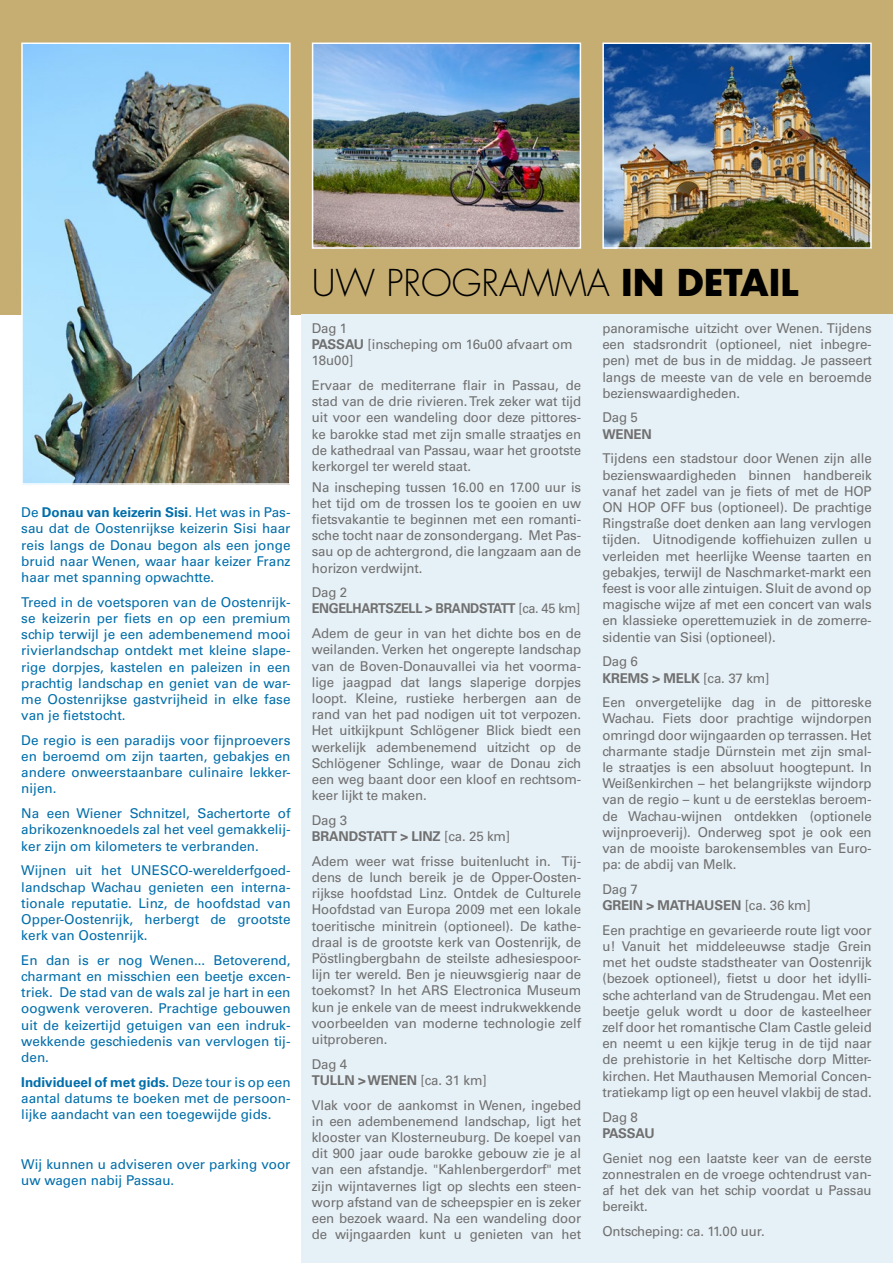
<style>
.page{position:relative;width:893px;height:1263px;background:#fff}
.page>*{position:absolute;margin:0;border:0;box-sizing:border-box;transform-origin:0 0}
.t1{font:300 36px "Futura Std";color:#000}
.t2{font:13.5px/16.2px "Univers LT Std";letter-spacing:-.01em;color:#706f6f;text-align:justify}
.t3{font:13.5px/16.2px "Univers LT Std";color:#006eab;text-align:justify}
.t4{font:700 13.5px/16.2px "Univers LT Std";letter-spacing:-.025em;color:#706f6f}
.t5{font:700 13.5px/16.2px "Univers LT Std";letter-spacing:-.025em;color:#706f6f;scale:.94 1}
.s1{font-weight:700}
.s2{font-weight:400}
</style>
<div class="page">
<div style="left:0;top:0;width:893px;height:315px;background:#c6ae73"></div>
<img style="left:24px;top:46px;width:264px;height:436px">
<div style="left:21px;top:43px;width:270px;height:442px;border:2px solid #fff"></div>
<div style="left:301px;top:315px;width:592px;height:948px;background:#e6f1f7"></div>
<img style="left:315px;top:46px;width:263px;height:200px">
<div style="left:312px;top:43px;width:269px;height:206px;border:2px solid #fff"></div>
<img style="left:605px;top:46px;width:264px;height:200px">
<div style="left:602px;top:43px;width:270px;height:206px;border:2px solid #fff"></div>
<p class="t3" style="left:21px;top:504px;width:271px">De <span class="s1">Donau van keizerin Sisi</span>. Het was in Pas&shy;sau dat de Oostenrijkse keizerin Sisi haar reis langs de Donau begon als een jonge bruid naar Wenen, waar haar keizer Franz haar met spanning opwachtte.</p>
<p class="t3" style="left:21px;top:594px;width:271px">Treed in de voetsporen van de Oostenrijk&shy;se keizerin per fiets en op een premium schip terwijl je een adembenemend mooi rivierlandschap ontdekt met kleine slape&shy;rige dorpjes, kastelen en paleizen in een prachtig landschap en geniet van de war&shy;me Oostenrijkse gastvrijheid in elke fase van je fietstocht.</p>
<p class="t3" style="left:21px;top:732px;width:271px">De regio is een paradijs voor fijnproevers en beroemd om zijn taarten, gebakjes en andere onweerstaanbare culinaire lekker&shy;nijen.</p>
<p class="t3" style="left:21px;top:805px;width:271px">Na een Wiener Schnitzel, Sachertorte of abrikozenknoedels zal het veel gemakkelij&shy;ker zijn om kilometers te verbranden.</p>
<p class="t3" style="left:21px;top:862px;width:271px">Wijnen uit het UNESCO-werelderfgoed&shy;landschap Wachau genieten een interna&shy;tionale reputatie. Linz, de hoofdstad van Opper-Oostenrijk, herbergt de grootste kerk van Oostenrijk.</p>
<p class="t3" style="left:21px;top:952px;width:271px">En dan is er nog Wenen... Betoverend, charmant en misschien een beetje excen&shy;triek. De stad van de wals zal je hart in een oogwenk veroveren. Prachtige gebouwen uit de keizertijd getuigen van een indruk&shy;wekkende geschiedenis van vervlogen tij&shy;den.</p>
<p class="t3" style="left:21px;top:1074px;width:271px"><span class="s1">Individueel of met gids.</span> Deze tour is op een aantal datums te boeken met de persoon&shy;lijke aandacht van een toegewijde gids.</p>
<p class="t3" style="left:21px;top:1156px;width:271px">Wij kunnen u adviseren over parking voor uw wagen nabij Passau.</p>
<h1 class="t1" style="left:312px;top:261px;width:488px">UW PROGRAMMA <span class="s1">IN DETAIL</span></h1>
<p class="t2" style="left:312px;top:320px;width:262px;text-align:left">Dag 1<br><span class="s1">PASSAU</span> [inscheping om 16u00 afvaart om<br>18u00]</p>
<p class="t2" style="left:312px;top:377px;width:271px">Ervaar de mediterrane flair in Passau, de stad van de drie rivieren. Trek zeker wat tijd uit voor een wandeling door deze pittores&shy;ke barokke stad met zijn smalle straatjes en de kathedraal van Passau, waar het grootste kerkorgel ter wereld staat.</p>
<p class="t2" style="left:312px;top:479px;width:271px">Na inscheping tussen 16.00 en 17.00 uur is het tijd om de trossen los te gooien en uw fietsvakantie te beginnen met een romanti&shy;sche tocht naar de zonsondergang. Met Pas&shy;sau op de achtergrond, die langzaam aan de horizon verdwijnt.</p>
<p class="t5" style="left:312px;top:584px;width:287px"><span class="s2">Dag 2<br></span>ENGELHARTSZELL &gt; BRANDSTATT <span class="s2">[ca. 45 km]</span></p>
<p class="t2" style="left:312px;top:625px;width:271px">Adem de geur in van het dichte bos en de weilanden. Verken het ongerepte landschap van de Boven-Donauvallei via het voorma&shy;lige jaagpad dat langs slaperige dorpjes loopt. Kleine, rustieke herbergen aan de rand van het pad nodigen uit tot verpozen.<br>Het uitkijkpunt Schlögener Blick biedt een werkelijk adembenemend uitzicht op de Schlögener Schlinge, waar de Donau zich een weg baant door een kloof en rechtsom&shy;keer lijkt te maken.</p>
<p class="t4" style="left:312px;top:812px;width:200px"><span class="s2">Dag 3<br></span>BRANDSTATT &gt; LINZ <span class="s2">[ca. 25 km]</span></p>
<p class="t2" style="left:312px;top:853px;width:271px">Adem weer wat frisse buitenlucht in. Tij&shy;dens de lunch bereik je de Opper-Oosten&shy;rijkse hoofdstad Linz. Ontdek de Culturele Hoofdstad van Europa 2009 met een lokale toeritische minitrein (optioneel). De kathe&shy;draal is de grootste kerk van Oostenrijk, de Pöstlingbergbahn de steilste adhesiespoor&shy;lijn ter wereld. Ben je nieuwsgierig naar de toekomst? In het ARS Electronica Museum kun je enkele van de meest indrukwekkende voorbeelden van moderne technologie zelf uitproberen.</p>
<p class="t2" style="left:312px;top:1056px;width:176px">Dag 4<br><span class="s1">TULLN &gt; WENEN</span> [ca. 31 km]</p>
<p class="t2" style="left:312px;top:1097px;width:271px">Vlak voor de aankomst in Wenen, ingebed in een adembenemend landschap, ligt het klooster van Klosterneuburg. De koepel van dit 900 jaar oude barokke gebouw zie je al van een afstandje. "Kahlenbergerdorf" met zijn wijntavernes ligt op slechts een steen&shy;worp afstand van de scheepspier en is zeker een bezoek waard. Na een wandeling door de wijngaarden kunt u genieten van het</p>
<p class="t2" style="left:602px;top:320px;width:271px">panoramische uitzicht over Wenen. Tijdens een stadsrondrit (optioneel, niet inbegre&shy;pen) met de bus in de middag. Je passeert langs de meeste van de vele en beroemde bezienswaardigheden.</p>
<p class="t2" style="left:602px;top:410px;width:37px">Dag 5</p>
<p class="t4" style="left:602px;top:426px;width:51px">WENEN</p>
<p class="t2" style="left:602px;top:451px;width:271px">Tijdens een stadstour door Wenen zijn alle bezienswaardigheden binnen handbereik vanaf het zadel van je fiets of met de HOP ON HOP OFF bus (optioneel). De prachtige Ringstraße doet denken aan lang vervlogen tijden. Uitnodigende koffiehuizen zullen u verleiden met heerlijke Weense taarten en gebakjes, terwijl de Naschmarket-markt een feest is voor alle zintuigen. Sluit de avond op magische wijze af met een concert van wals en klassieke operettemuziek in de zomerre&shy;sidentie van Sisi (optioneel).</p>
<p class="t2" style="left:602px;top:653px;width:169px">Dag 6<br><span class="s1">KREMS &gt; MELK</span> [ca. 37 km]</p>
<p class="t2" style="left:602px;top:694px;width:271px">Een onvergetelijke dag in de pittoreske Wachau. Fiets door prachtige wijndorpen omringd door wijngaarden op terrassen. Het charmante stadje Dürnstein met zijn smal&shy;le straatjes is een absoluut hoogtepunt. In Weißenkirchen – het belangrijkste wijndorp van de regio – kunt u de eersteklas beroem&shy;de Wachau-wijnen ontdekken (optionele wijnproeverij). Onderweg spot je ook een van de mooiste barokensembles van Euro&shy;pa: de abdij van Melk.</p>
<p class="t4" style="left:602px;top:881px;width:210px"><span class="s2">Dag 7<br></span>GREIN &gt; MATHAUSEN <span class="s2">[ca. 36 km]</span></p>
<p class="t2" style="left:602px;top:922px;width:271px">Een prachtige en gevarieerde route ligt voor u! Vanuit het middeleeuwse stadje Grein met het oudste stadstheater van Oostenrijk (bezoek optioneel), fietst u door het idylli&shy;sche achterland van de Strudengau. Met een beetje geluk wordt u door de kasteelheer zelf door het romantische Clam Castle geleid en neemt u een kijkje terug in de tijd naar de prehistorie in het Keltische dorp Mitter&shy;kirchen. Het Mauthausen Memorial Concen&shy;tratiekamp ligt op een heuvel vlakbij de stad.</p>
<p class="t2" style="left:602px;top:1109px;width:37px">Dag 8</p>
<p class="t4" style="left:602px;top:1125px;width:54px">PASSAU</p>
<p class="t2" style="left:602px;top:1150px;width:271px">Geniet nog een laatste keer van de eerste zonnestralen en de vroege ochtendrust van&shy;af het dek van het schip voordat u Passau bereikt.</p>
<p class="t2" style="left:602px;top:1223px;width:164px">Ontscheping: ca. 11.00 uur.</p>
</div>
